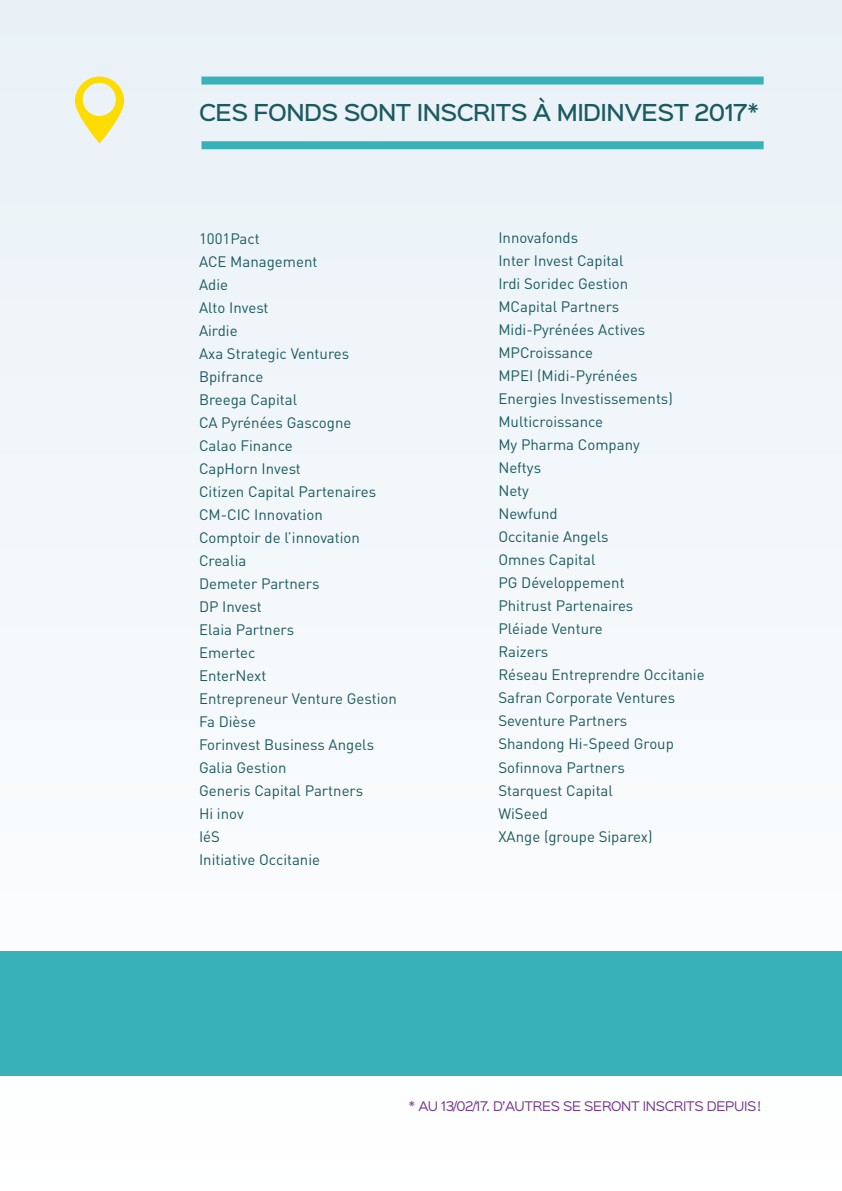
<style>
.page{position:relative;width:842px;height:1191px;background:#f3f7fb}
.page>*{position:absolute;margin:0;border:0;box-sizing:border-box;transform-origin:0 0}
.t1{font:500 21px "Sinkin Sans 500";letter-spacing:-.025em;color:#1b5a60}
.t2{font:15px/23px "DIN";color:#1b5a60}
.t3{font:12px "Sinkin Sans 400";letter-spacing:-.025em;color:#773a8e}
</style>
<div class="page">
<svg style="left:75px;top:77px;width:49px;height:67px"></svg>
<div style="left:201px;top:77px;width:563px;height:8px;background:#39b1b9"></div>
<div style="left:201px;top:141px;width:563px;height:8px;background:#39b1b9"></div>
<div style="left:0;top:951px;width:842px;height:125px;background:#39b1b9"></div>
<h1 class="t1" style="left:199px;top:95px;width:562px">CES FONDS SONT INSCRITS À MIDINVEST 2017*</h1>
<p class="t2" style="left:199px;top:226px;width:199px">1001Pact<br>ACE Management<br>Adie<br>Alto Invest<br>Airdie<br>Axa Strategic Ventures<br>Bpifrance<br>Breega Capital<br>CA Pyrénées Gascogne<br>Calao Finance<br>CapHorn Invest<br>Citizen Capital Partenaires<br>CM-CIC Innovation<br>Comptoir de l’innovation<br>Crealia<br>Demeter Partners<br>DP Invest<br>Elaia Partners<br>Emertec<br>EnterNext<br>Entrepreneur Venture Gestion<br>Fa Dièse<br>Forinvest Business Angels<br>Galia Gestion<br>Generis Capital Partners<br>Hi inov<br>IéS<br>Initiative Occitanie</p>
<p class="t2" style="left:498px;top:226px;width:208px">Innovafonds<br>Inter Invest Capital<br>Irdi Soridec Gestion<br>MCapital Partners<br>Midi-Pyrénées Actives<br>MPCroissance<br>MPEI (Midi-Pyrénées<br>Energies Investissements)<br>Multicroissance<br>My Pharma Company<br>Neftys<br>Nety<br>Newfund<br>Occitanie Angels<br>Omnes Capital<br>PG Développement<br>Phitrust Partenaires<br>Pléiade Venture<br>Raizers<br>Réseau Entreprendre Occitanie<br>Safran Corporate Ventures<br>Seventure Partners<br>Shandong Hi-Speed Group<br>Sofinnova Partners<br>Starquest Capital<br>WiSeed<br>XAnge (groupe Siparex)</p>
<p class="t3" style="left:408px;top:1096px;width:354px">* AU 13/02/17. D’AUTRES SE SERONT INSCRITS DEPUIS!</p>
</div>
